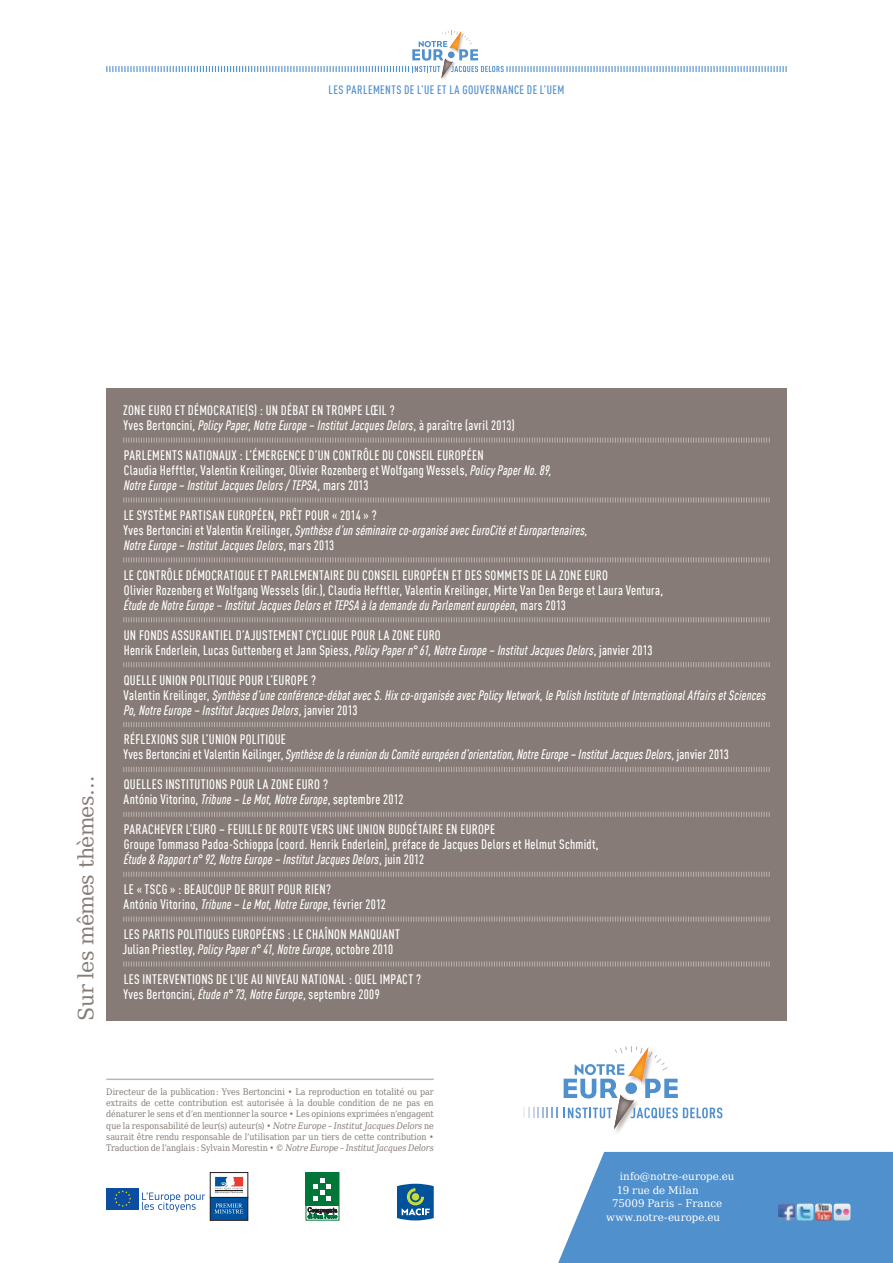
<style>
.page{position:relative;width:893px;height:1263px;background:#fff}
.page>*{position:absolute;margin:0;border:0;box-sizing:border-box;transform-origin:0 0}
.t1{font:21px "DejaVu Serif";letter-spacing:-.04em;color:#867b76}
.SYN_SMT_auteur{font:italic 500 condensed 13.5px/15px "DIN Offc Pro";letter-spacing:.01em;color:#fff}
.SYN_SMT_auteur-2{font:500 condensed 13.5px/15px "DIN Offc Pro";letter-spacing:.02em;color:#fff}
.PP_SMT_auteur{font:500 condensed 13.5px/15px "DIN Offc Pro";letter-spacing:.02em;color:#fff}
.SYN_SMT_titre{font:500 condensed 13.5px "DIN Offc Pro";letter-spacing:.02em;color:#fff}
.PP_SMT_titre{font:500 condensed 13.5px "DIN Offc Pro";letter-spacing:.02em;color:#fff}
.PP_SMT_auteur-2{font:italic 500 condensed 13.5px "DIN Offc Pro";letter-spacing:.015em;color:#fff}
.PP_SMT_auteur_fin{font:500 condensed 13.5px "DIN Offc Pro";letter-spacing:.025em;color:#fff}
.t2{font:500 condensed 12px "DIN Offc Pro";letter-spacing:.035em;color:#5090cc}
.t3{font:10.5px "DejaVu Serif";letter-spacing:.005em;color:#fff}
.t4{font:9px/11.2px "DejaVu Serif Condensed";letter-spacing:-.005em;color:#867b76;text-align:justify}
.s1{font-style:normal}
.s2{font-style:italic}
</style>
<div class="page">
<svg style="left:106px;top:31px;width:681px;height:47px"></svg>
<div style="left:106px;top:388px;width:681px;height:632px;background:#867b76"></div>
<svg style="left:123px;top:437px;width:647px;height:6px"></svg>
<svg style="left:123px;top:497px;width:647px;height:6px"></svg>
<svg style="left:123px;top:557px;width:647px;height:6px"></svg>
<svg style="left:123px;top:617px;width:647px;height:6px"></svg>
<svg style="left:123px;top:662px;width:647px;height:5px"></svg>
<svg style="left:123px;top:722px;width:647px;height:5px"></svg>
<svg style="left:123px;top:767px;width:647px;height:5px"></svg>
<svg style="left:123px;top:812px;width:647px;height:5px"></svg>
<svg style="left:123px;top:871px;width:647px;height:6px"></svg>
<svg style="left:123px;top:916px;width:647px;height:6px"></svg>
<svg style="left:123px;top:961px;width:647px;height:6px"></svg>
<svg style="left:558px;top:1152px;width:335px;height:111px;background:#5c97cf"></svg>
<hr style="left:106px;top:1078px;width:328px;height:2px;background:#bcb4b2">
<img style="left:815px;top:1203px;width:17px;height:17px">
<img style="left:778px;top:1203px;width:17px;height:17px">
<img style="left:834px;top:1203px;width:16px;height:17px">
<img style="left:797px;top:1203px;width:16px;height:17px">
<img style="left:614px;top:1129px;width:7px;height:4px">
<svg style="left:523px;top:1108px;width:35px;height:10px"></svg>
<svg style="left:564px;top:1046px;width:158px;height:83px"></svg>
<svg style="left:397px;top:1184px;width:37px;height:36px"></svg>
<div style="left:210px;top:1197px;width:38px;height:23px;background:#0153a0"></div>
<div style="left:210px;top:1197px;width:38px;height:23px;border:1px solid #231f20"></div>
<div style="left:210px;top:1172px;width:38px;height:25px;border:1px solid #231f20"></div>
<svg style="left:215px;top:1177px;width:28px;height:16px"></svg>
<svg style="left:214px;top:1203px;width:29px;height:10px"></svg>
<div style="left:106px;top:1188px;width:33px;height:22px;background:#0d4da1"></div>
<svg style="left:114px;top:1190px;width:17px;height:17px"></svg>
<svg style="left:142px;top:1192px;width:63px;height:20px"></svg>
<div style="left:306px;top:1172px;width:33px;height:48px;border:1px solid #007638"></div>
<div style="left:306px;top:1172px;width:33px;height:34px;background:#007638"></div>
<svg style="left:314px;top:1178px;width:17px;height:23px"></svg>
<svg style="left:308px;top:1207px;width:29px;height:11px"></svg>
<p class="t2" style="left:329px;top:81px;width:237px">LES PARLEMENTS DE L’UE ET LA GOUVERNANCE DE L’UEM</p>
<p class="t1" style="left:67px;top:1020px;width:246px;rotate:-90deg">Sur les mêmes thèmes…</p>
<p class="PP_SMT_titre" style="left:123px;top:400px;width:273px">ZONE EURO ET DÉMOCRATIE(S) : UN DÉBAT EN TROMPE LŒIL ?</p>
<p class="PP_SMT_auteur-2" style="left:124px;top:415px;width:393px"><span class="s1">Yves Bertoncini,</span> Policy Paper, Notre Europe – Institut Jacques Delors<span class="s1">, à paraître (avril 2013)</span></p>
<p class="PP_SMT_titre" style="left:124px;top:445px;width:361px">PARLEMENTS NATIONAUX : L’ÉMERGENCE D’UN CONTRÔLE DU CONSEIL EUROPÉEN</p>
<p class="SYN_SMT_auteur-2" style="left:124px;top:461px;width:430px">Claudia Hefftler, Valentin Kreilinger, Olivier Rozenberg et Wolfgang Wessels, <span class="s2">Policy Paper No. 89,<br>Notre Europe – Institut Jacques Delors / TEPSA</span>, mars 2013</p>
<p class="PP_SMT_titre" style="left:124px;top:505px;width:254px">LE SYSTÈME PARTISAN EUROPÉEN, PRÊT POUR « 2014 » ?</p>
<p class="SYN_SMT_auteur" style="left:124px;top:521px;width:466px"><span class="s1">Yves Bertoncini et Valentin Kreilinger,</span> Synthèse d’un séminaire co-organisé avec EuroCité et Europartenaires,<br>Notre Europe – Institut Jacques Delors<span class="s1">, mars 2013</span></p>
<p class="PP_SMT_titre" style="left:124px;top:565px;width:486px">LE CONTRÔLE DÉMOCRATIQUE ET PARLEMENTAIRE DU CONSEIL EUROPÉEN ET DES SOMMETS DE LA ZONE EURO</p>
<p class="PP_SMT_auteur" style="left:124px;top:581px;width:541px">Olivier Rozenberg et Wolfgang Wessels (dir.), Claudia Hefftler, Valentin Kreilinger, Mirte Van Den Berge et Laura Ventura,<br><span class="s2">Étude de Notre Europe – Institut Jacques Delors et TEPSA à la demande du Parlement européen</span>, mars 2013</p>
<p class="SYN_SMT_titre" style="left:124px;top:625px;width:318px">UN FONDS ASSURANTIEL D’AJUSTEMENT CYCLIQUE POUR LA ZONE EURO</p>
<p class="PP_SMT_auteur" style="left:124px;top:641px;width:530px">Henrik Enderlein, Lucas Guttenberg et Jann Spiess, <span class="s2">Policy Paper n° 61, Notre Europe – Institut Jacques Delors</span>, janvier 2013</p>
<p class="SYN_SMT_titre" style="left:124px;top:670px;width:194px">QUELLE UNION POLITIQUE POUR L’EUROPE ?</p>
<p class="SYN_SMT_auteur" style="left:124px;top:686px;width:644px"><span class="s1">Valentin Kreilinger,</span> Synthèse d’une conférence-débat avec S. Hix co-organisée avec Policy Network, le Polish Institute of International Affairs et Sciences<br>Po, Notre Europe – Institut Jacques Delors<span class="s1">, janvier 2013</span></p>
<p class="SYN_SMT_titre" style="left:124px;top:730px;width:164px">RÉFLEXIONS SUR L’UNION POLITIQUE</p>
<p class="SYN_SMT_auteur" style="left:124px;top:746px;width:607px"><span class="s1">Yves Bertoncini et Valentin Keilinger,</span> Synthèse de la réunion du Comité européen d’orientation, Notre Europe – Institut Jacques Delors<span class="s1">, janvier 2013</span></p>
<p class="PP_SMT_titre" style="left:124px;top:775px;width:206px">QUELLES INSTITUTIONS POUR LA ZONE EURO ?</p>
<p class="PP_SMT_auteur" style="left:124px;top:791px;width:281px">António Vitorino, <span class="s2">Tribune – Le Mot, Notre Europe</span>, septembre 2012</p>
<p class="SYN_SMT_titre" style="left:124px;top:819px;width:373px">PARACHEVER L’EURO – FEUILLE DE ROUTE VERS UNE UNION BUDGÉTAIRE EN EUROPE</p>
<p class="SYN_SMT_auteur-2" style="left:124px;top:836px;width:476px">Groupe Tommaso Padoa-Schioppa (coord. Henrik Enderlein), préface de Jacques Delors et Helmut Schmidt,<br><span class="s2">Étude &amp; Rapport n° 92, Notre Europe – Institut Jacques Delors</span>, juin 2012</p>
<p class="SYN_SMT_titre" style="left:124px;top:879px;width:209px">LE « TSCG » : BEAUCOUP DE BRUIT POUR RIEN?</p>
<p class="SYN_SMT_auteur-2" style="left:124px;top:896px;width:264px">António Vitorino, <span class="s2">Tribune – Le Mot, Notre Europe</span>, février 2012</p>
<p class="SYN_SMT_titre" style="left:124px;top:924px;width:278px">LES PARTIS POLITIQUES EUROPÉENS : LE CHAÎNON MANQUANT</p>
<p class="SYN_SMT_auteur-2" style="left:122px;top:940px;width:272px">Julian Priestley, <span class="s2">Policy Paper n° 41, Notre Europe</span>, octobre 2010</p>
<p class="SYN_SMT_titre" style="left:124px;top:969px;width:299px">LES INTERVENTIONS DE L’UE AU NIVEAU NATIONAL : QUEL IMPACT ?</p>
<p class="PP_SMT_auteur_fin" style="left:124px;top:984px;width:258px">Yves Bertoncini, <span class="s2">Étude n° 73, Notre Europe</span>, septembre 2009</p>
<p class="t4" style="left:106px;top:1085px;width:329px">Directeur de la publication : Yves Bertoncini • La reproduction en totalité ou par extraits de cette contribution est autorisée à la double condition de ne pas en dénaturer le sens et d’en mentionner la source • Les opinions exprimées n’engagent que la responsabilité de leur(s) auteur(s) • <span class="s2">Notre Europe – Institut Jacques Delors</span> ne saurait être rendu responsable de l’utilisation par un tiers de cette contribution • Traduction de l’anglais : Sylvain Morestin • © <span class="s2">Notre Europe – Institut Jacques Delors</span></p>
<p class="t3" style="left:620px;top:1167px;width:116px">info@notre-europe.eu</p>
<p class="t3" style="left:617px;top:1180px;width:83px">19 rue de Milan</p>
<p class="t3" style="left:612px;top:1194px;width:112px">75009 Paris – France</p>
<p class="t3" style="left:606px;top:1207px;width:115px">www.notre-europe.eu</p>
</div>
